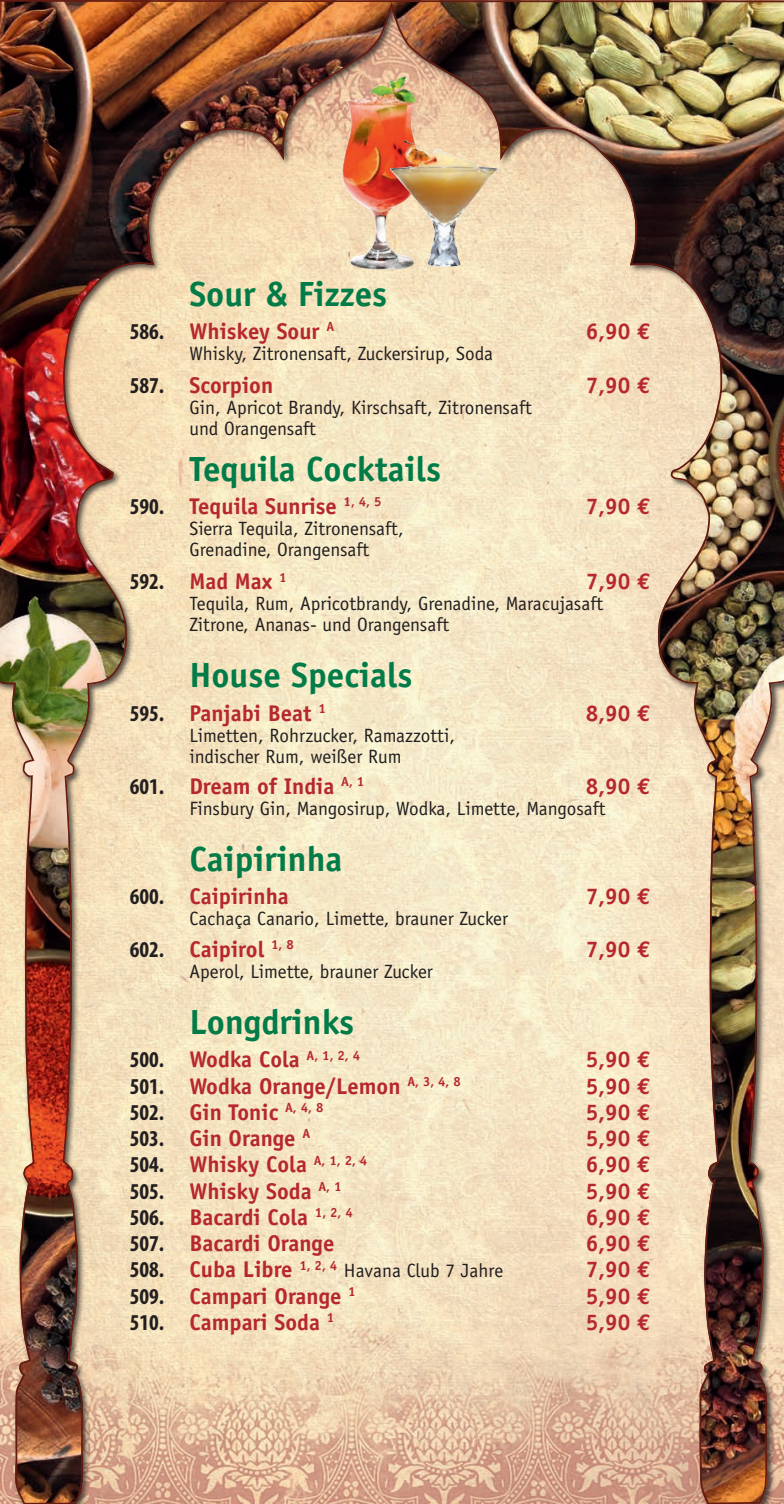
<style>
.page{position:relative;width:784px;height:1504px;background:#fff}
.page>*{position:absolute;margin:0;border:0;box-sizing:border-box;transform-origin:0 0}
.t1{font:700 35px "Officina Sans";color:#017c48}
.t2{font:700 22.75px "Officina Sans";color:#b6282e}
.t3{font:19.25px/21px "Officina Sans";color:#231f20}
.s1{font-family:"Myriad Pro";font-stretch:condensed;color:#231f20}
.s2{font-family:"Euro Mono"}
.s3{font-family:"Myriad Pro";font-weight:700;font-stretch:condensed;font-size:22.75px}
.s4{font-weight:700;font-size:22.75px;color:#b6282e}
</style>
<div class="page">
<img style="left:0;top:0;width:784px;height:1503px">
<img style="left:370px;top:76px;width:35px;height:18px">
<img style="left:390px;top:140px;width:108px;height:127px">
<h1 class="t1" style="left:189px;top:272px;width:199px">Sour &amp; Fizzes</h1>
<p class="t2" style="left:130px;top:317px;width:206px"><span class="s1">586.</span> Whiskey Sour <sup>A</sup></p>
<p class="t2" style="left:586px;top:317px;width:65px">6,90 <span class="s2">E</span></p>
<p class="t3" style="left:189px;top:343px;width:305px">Whisky, Zitronensaft, Zuckersirup, Soda</p>
<p class="t2" style="left:130px;top:371px;width:145px"><span class="s1">587.</span> Scorpion</p>
<p class="t2" style="left:586px;top:371px;width:67px">7,90 <span class="s2">€</span></p>
<p class="t3" style="left:189px;top:397px;width:344px">Gin, Apricot Brandy, Kirschsaft, Zitronensaft und Orangensaft</p>
<h1 class="t1" style="left:189px;top:447px;width:253px">Tequila Cocktails</h1>
<p class="t2" style="left:130px;top:492px;width:253px"><span class="s1">590.</span> Tequila Sunrise <sup>1,</sup> <sup>4,</sup> <sup>5</sup></p>
<p class="t2" style="left:586px;top:492px;width:65px">7,90 <span class="s2">E</span></p>
<p class="t3" style="left:189px;top:518px;width:216px">Sierra Tequila, Zitronensaft,<br>Grenadine, Orangensaft</p>
<p class="t2" style="left:130px;top:567px;width:158px"><span class="s1">592.</span> Mad Max <sup>1</sup></p>
<p class="t2" style="left:586px;top:567px;width:67px">7,90 <span class="s2">€</span></p>
<p class="t3" style="left:189px;top:593px;width:415px">Tequila, Rum, Apricotbrandy, Grenadine, Maracujasaft<br>Zitrone, Ananas- und Orangensaft</p>
<h1 class="t1" style="left:189px;top:653px;width:224px">House Specials</h1>
<p class="t2" style="left:130px;top:698px;width:197px"><span class="s1">595.</span> Panjabi Beat <sup>1</sup></p>
<p class="t2" style="left:586px;top:698px;width:65px">8,90 <span class="s2">E</span></p>
<p class="t3" style="left:189px;top:724px;width:267px">Limetten, Rohrzucker, Ramazzotti, indischer Rum, weißer Rum</p>
<p class="t2" style="left:130px;top:772px;width:236px"><span class="s1">601.</span> Dream of India <sup>A,</sup> <sup>1</sup></p>
<p class="t2" style="left:586px;top:772px;width:65px">8,90 <span class="s2">E</span></p>
<p class="t3" style="left:189px;top:798px;width:418px">Finsbury Gin, Mangosirup, Wodka, Limette, Mangosaft</p>
<h1 class="t1" style="left:189px;top:837px;width:154px">Caipirinha</h1>
<p class="t2" style="left:130px;top:882px;width:160px"><span class="s1">600.</span> Caipirinha</p>
<p class="t2" style="left:586px;top:882px;width:65px">7,90 <span class="s2">E</span></p>
<p class="t3" style="left:189px;top:908px;width:320px">Cachaça Canario, Limette, brauner Zucker</p>
<p class="t2" style="left:130px;top:934px;width:165px"><span class="s1">602.</span> Caipirol <sup>1,</sup> <sup>8</sup></p>
<p class="t2" style="left:586px;top:934px;width:65px">7,90 <span class="s2">E</span></p>
<p class="t3" style="left:189px;top:960px;width:245px">Aperol, Limette, brauner Zucker</p>
<h1 class="t1" style="left:189px;top:1000px;width:166px">Longdrinks</h1>
<p class="t2" style="left:130px;top:1045px;width:232px"><span class="s1">500.</span> Wodka Cola <sup>A,</sup> <sup>1,</sup> <sup>2,</sup> <sup>4</sup></p>
<p class="t2" style="left:586px;top:1045px;width:65px">5,90 <span class="s2">E</span></p>
<p class="t2" style="left:130px;top:1071px;width:332px"><span class="s1">501.</span> Wodka Orange/Lemon <sup>A,</sup> <sup>3,</sup> <sup>4,</sup> <sup>8</sup></p>
<p class="t2" style="left:586px;top:1071px;width:65px">5,90 <span class="s2">E</span></p>
<p class="t2" style="left:130px;top:1097px;width:195px"><span class="s1">502.</span> Gin Tonic <sup>A,</sup> <sup>4,</sup> <sup>8</sup></p>
<p class="t2" style="left:586px;top:1097px;width:65px">5,90 <span class="s2">E</span></p>
<p class="t2" style="left:130px;top:1123px;width:182px"><span class="s1">503.</span> Gin Orange <sup>A</sup></p>
<p class="t2" style="left:586px;top:1123px;width:65px">5,90 <span class="s2">E</span></p>
<p class="t2" style="left:130px;top:1150px;width:239px"><span class="s1">504.</span> Whisky Cola <sup>A,</sup> <sup>1,</sup> <sup>2,</sup> <sup>4</sup></p>
<p class="t2" style="left:586px;top:1150px;width:65px">6,90 <span class="s2">E</span></p>
<p class="t2" style="left:130px;top:1176px;width:213px"><span class="s1">505.</span> Whisky Soda <sup>A,</sup> <sup>1</sup></p>
<p class="t2" style="left:586px;top:1176px;width:65px">5,90 <span class="s2">E</span></p>
<p class="t2" style="left:130px;top:1202px;width:224px"><span class="s1">506.</span> Bacardi Cola <sup>1,</sup> <sup>2,</sup> <sup>4</sup></p>
<p class="t2" style="left:586px;top:1202px;width:65px">6,90 <span class="s2">E</span></p>
<p class="t2" style="left:130px;top:1228px;width:206px"><span class="s1">507.</span> Bacardi Orange</p>
<p class="t2" style="left:586px;top:1228px;width:65px">6,90 <span class="s2">E</span></p>
<p class="t3" style="left:130px;top:1260px;width:375px"><span class="s3">508.</span> <span class="s4">Cuba Libre</span> <sup>1,</sup> <sup>2,</sup> <sup>4</sup> Havana Club 7 Jahre</p>
<p class="t2" style="left:586px;top:1255px;width:65px">7,90 <span class="s2">E</span></p>
<p class="t2" style="left:130px;top:1281px;width:227px"><span class="s1">509.</span> Campari Orange <sup>1</sup></p>
<p class="t2" style="left:586px;top:1281px;width:65px">5,90 <span class="s2">E</span></p>
<p class="t2" style="left:130px;top:1307px;width:206px"><span class="s1">510.</span> Campari Soda <sup>1</sup></p>
<p class="t2" style="left:586px;top:1307px;width:65px">5,90 <span class="s2">E</span></p>
</div>
